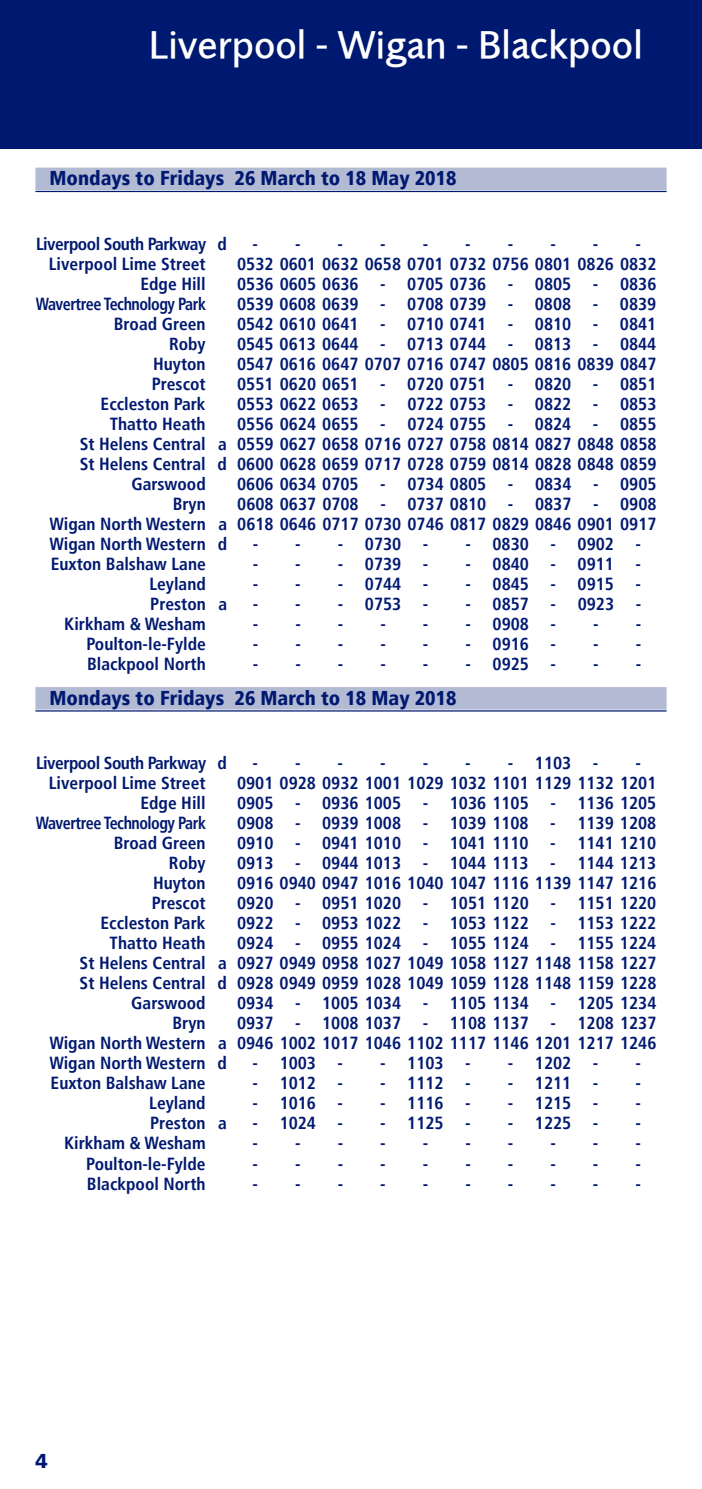
<style>
.page{position:relative;width:702px;height:1489px;background:#fff}
.page>*{position:absolute;margin:0;border:0;box-sizing:border-box;transform-origin:0 0}
.t1{font:500 40px "Foundry Sans";color:#fff}
.t2{font:900 condensed 20px "Frutiger LT";color:#001970}
.t3{font:900 20px "Frutiger LT";color:#001970}
.t4{font:700 condensed 17.5px/20px "Frutiger LT";color:#001970;text-align:justify}
.t5{font:700 condensed 17.5px "Frutiger LT";letter-spacing:-.03em;color:#001970;scale:.92 1}
.t6{font:700 condensed 17.5px "Frutiger LT";letter-spacing:-.03em;color:#001970}
</style>
<div class="page">
<div style="left:0;top:0;width:702px;height:149px;background:#001970"></div>
<div style="left:35px;top:168px;width:631px;height:22px;background:#b3bad4"></div>
<hr style="left:35px;top:191px;width:631px;height:1px;background:#001970">
<div style="left:35px;top:687px;width:631px;height:22px;background:#b3bad4"></div>
<hr style="left:35px;top:710px;width:631px;height:1px;background:#001970">
<h1 class="t1" style="left:149px;top:21px;width:495px">Liverpool - Wigan - Blackpool</h1>
<p class="t2" style="left:50px;top:166px;width:408px">Mondays to Fridays 26 March to 18 May 2018</p>
<p class="t6" style="left:36px;top:233px;width:192px">Liverpool South Parkway d</p>
<p class="t4" style="left:252px;top:234px;width:50px">- -</p>
<p class="t4" style="left:337px;top:234px;width:50px">- -</p>
<p class="t4" style="left:422px;top:234px;width:50px">- -</p>
<p class="t4" style="left:508px;top:234px;width:50px">- -</p>
<p class="t4" style="left:593px;top:234px;width:50px">- -</p>
<p class="t4" style="left:49px;top:254px;width:158px">Liverpool Lime Street</p>
<p class="t4" style="left:237px;top:254px;width:421px">0532 0601 0632 0658 0701 0732 0756 0801 0826 0832</p>
<p class="t4" style="left:140px;top:274px;width:67px">Edge Hill</p>
<p class="t4" style="left:237px;top:274px;width:421px">0536 0605 0636 - 0705 0736 - 0805 - 0836</p>
<p class="t5" style="left:36px;top:293px;width:186px">Wavertree Technology Park</p>
<p class="t4" style="left:237px;top:294px;width:421px">0539 0608 0639 - 0708 0739 - 0808 - 0839</p>
<p class="t4" style="left:114px;top:314px;width:93px">Broad Green</p>
<p class="t4" style="left:237px;top:314px;width:421px">0542 0610 0641 - 0710 0741 - 0810 - 0841</p>
<p class="t4" style="left:169px;top:334px;width:38px">Roby</p>
<p class="t4" style="left:237px;top:334px;width:421px">0545 0613 0644 - 0713 0744 - 0813 - 0844</p>
<p class="t4" style="left:153px;top:354px;width:54px">Huyton</p>
<p class="t4" style="left:237px;top:354px;width:421px">0547 0616 0647 0707 0716 0747 0805 0816 0839 0847</p>
<p class="t4" style="left:152px;top:374px;width:55px">Prescot</p>
<p class="t4" style="left:237px;top:374px;width:421px">0551 0620 0651 - 0720 0751 - 0820 - 0851</p>
<p class="t4" style="left:101px;top:394px;width:107px">Eccleston Park</p>
<p class="t4" style="left:237px;top:394px;width:421px">0553 0622 0653 - 0722 0753 - 0822 - 0853</p>
<p class="t4" style="left:110px;top:414px;width:97px">Thatto Heath</p>
<p class="t4" style="left:237px;top:414px;width:421px">0556 0624 0655 - 0724 0755 - 0824 - 0855</p>
<p class="t4" style="left:80px;top:434px;width:578px">St Helens Central a 0559 0627 0658 0716 0727 0758 0814 0827 0848 0858</p>
<p class="t4" style="left:80px;top:454px;width:578px">St Helens Central d 0600 0628 0659 0717 0728 0759 0814 0828 0848 0859</p>
<p class="t4" style="left:131px;top:474px;width:76px">Garswood</p>
<p class="t4" style="left:237px;top:474px;width:421px">0606 0634 0705 - 0734 0805 - 0834 - 0905</p>
<p class="t4" style="left:173px;top:494px;width:35px">Bryn</p>
<p class="t4" style="left:50px;top:494px;width:608px;text-indent:188px">0608 0637 0708 - 0737 0810 - 0837 - 0908<br>Wigan North Western a 0618 0646 0717 0730 0746 0817 0829 0846 0901 0917<br>Wigan North Western d</p>
<p class="t4" style="left:253px;top:534px;width:50px">- -</p>
<p class="t4" style="left:338px;top:534px;width:92px">- 0730 -</p>
<p class="t4" style="left:465px;top:534px;width:177px">- 0830 - 0902 -</p>
<p class="t4" style="left:51px;top:554px;width:156px">Euxton Balshaw Lane</p>
<p class="t4" style="left:253px;top:554px;width:50px">- -</p>
<p class="t4" style="left:338px;top:554px;width:92px">- 0739 -</p>
<p class="t4" style="left:465px;top:554px;width:177px">- 0840 - 0911 -</p>
<p class="t4" style="left:149px;top:574px;width:58px">Leyland</p>
<p class="t4" style="left:253px;top:574px;width:50px">- -</p>
<p class="t4" style="left:338px;top:574px;width:92px">- 0744 -</p>
<p class="t4" style="left:465px;top:574px;width:177px">- 0845 - 0915 -</p>
<p class="t4" style="left:150px;top:594px;width:78px">Preston a</p>
<p class="t4" style="left:253px;top:594px;width:50px">- -</p>
<p class="t4" style="left:338px;top:594px;width:92px">- 0753 -</p>
<p class="t4" style="left:465px;top:594px;width:177px">- 0857 - 0923 -</p>
<p class="t4" style="left:64px;top:614px;width:143px">Kirkham &amp; Wesham</p>
<p class="t4" style="left:253px;top:614px;width:50px">- -</p>
<p class="t4" style="left:338px;top:614px;width:50px">- -</p>
<p class="t4" style="left:423px;top:614px;width:135px">- - 0908 -</p>
<p class="t4" style="left:593px;top:614px;width:50px">- -</p>
<p class="t4" style="left:86px;top:634px;width:121px">Poulton-le-Fylde</p>
<p class="t4" style="left:253px;top:634px;width:50px">- -</p>
<p class="t4" style="left:338px;top:634px;width:50px">- -</p>
<p class="t4" style="left:423px;top:634px;width:135px">- - 0916 -</p>
<p class="t4" style="left:593px;top:634px;width:50px">- -</p>
<p class="t4" style="left:87px;top:654px;width:120px">Blackpool North</p>
<p class="t4" style="left:253px;top:654px;width:50px">- -</p>
<p class="t4" style="left:338px;top:654px;width:50px">- -</p>
<p class="t4" style="left:423px;top:654px;width:135px">- - 0925 -</p>
<p class="t4" style="left:593px;top:654px;width:50px">- -</p>
<p class="t2" style="left:50px;top:685px;width:408px">Mondays to Fridays 26 March to 18 May 2018</p>
<p class="t6" style="left:36px;top:752px;width:192px">Liverpool South Parkway d</p>
<p class="t4" style="left:252px;top:753px;width:50px">- -</p>
<p class="t4" style="left:337px;top:753px;width:50px">- -</p>
<p class="t4" style="left:422px;top:753px;width:50px">- -</p>
<p class="t4" style="left:508px;top:753px;width:92px">- 1103 -</p>
<p class="t4" style="left:635px;top:753px;width:7px">-</p>
<p class="t4" style="left:49px;top:773px;width:158px">Liverpool Lime Street</p>
<p class="t4" style="left:237px;top:773px;width:421px">0901 0928 0932 1001 1029 1032 1101 1129 1132 1201</p>
<p class="t4" style="left:140px;top:793px;width:67px">Edge Hill</p>
<p class="t4" style="left:237px;top:793px;width:421px">0905 - 0936 1005 - 1036 1105 - 1136 1205</p>
<p class="t5" style="left:36px;top:812px;width:186px">Wavertree Technology Park</p>
<p class="t4" style="left:237px;top:813px;width:421px">0908 - 0939 1008 - 1039 1108 - 1139 1208</p>
<p class="t4" style="left:114px;top:833px;width:93px">Broad Green</p>
<p class="t4" style="left:237px;top:833px;width:421px">0910 - 0941 1010 - 1041 1110 - 1141 1210</p>
<p class="t4" style="left:169px;top:853px;width:38px">Roby</p>
<p class="t4" style="left:237px;top:853px;width:421px">0913 - 0944 1013 - 1044 1113 - 1144 1213</p>
<p class="t4" style="left:153px;top:873px;width:54px">Huyton</p>
<p class="t4" style="left:237px;top:873px;width:421px">0916 0940 0947 1016 1040 1047 1116 1139 1147 1216</p>
<p class="t4" style="left:152px;top:893px;width:55px">Prescot</p>
<p class="t4" style="left:237px;top:893px;width:421px">0920 - 0951 1020 - 1051 1120 - 1151 1220</p>
<p class="t4" style="left:100px;top:913px;width:107px">Eccleston Park</p>
<p class="t4" style="left:237px;top:913px;width:421px">0922 - 0953 1022 - 1053 1122 - 1153 1222</p>
<p class="t4" style="left:110px;top:933px;width:97px">Thatto Heath</p>
<p class="t4" style="left:237px;top:933px;width:421px">0924 - 0955 1024 - 1055 1124 - 1155 1224</p>
<p class="t4" style="left:80px;top:953px;width:578px">St Helens Central a 0927 0949 0958 1027 1049 1058 1127 1148 1158 1227</p>
<p class="t4" style="left:80px;top:973px;width:578px">St Helens Central d 0928 0949 0959 1028 1049 1059 1128 1148 1159 1228</p>
<p class="t4" style="left:131px;top:993px;width:76px">Garswood</p>
<p class="t4" style="left:237px;top:993px;width:421px">0934 - 1005 1034 - 1105 1134 - 1205 1234</p>
<p class="t4" style="left:172px;top:1013px;width:35px">Bryn</p>
<p class="t4" style="left:49px;top:1013px;width:608px;text-indent:188px">0937 - 1008 1037 - 1108 1137 - 1208 1237<br>Wigan North Western a 0946 1002 1017 1046 1102 1117 1146 1201 1217 1246<br>Wigan North Western d</p>
<p class="t4" style="left:252px;top:1053px;width:92px">- 1003 -</p>
<p class="t4" style="left:380px;top:1053px;width:92px">- 1103 -</p>
<p class="t4" style="left:508px;top:1053px;width:92px">- 1202 -</p>
<p class="t4" style="left:635px;top:1053px;width:7px">-</p>
<p class="t4" style="left:51px;top:1073px;width:156px">Euxton Balshaw Lane</p>
<p class="t4" style="left:252px;top:1073px;width:92px">- 1012 -</p>
<p class="t4" style="left:380px;top:1073px;width:92px">- 1112 -</p>
<p class="t4" style="left:508px;top:1073px;width:92px">- 1211 -</p>
<p class="t4" style="left:635px;top:1073px;width:7px">-</p>
<p class="t4" style="left:149px;top:1093px;width:58px">Leyland</p>
<p class="t4" style="left:252px;top:1093px;width:92px">- 1016 -</p>
<p class="t4" style="left:380px;top:1093px;width:92px">- 1116 -</p>
<p class="t4" style="left:508px;top:1093px;width:92px">- 1215 -</p>
<p class="t4" style="left:635px;top:1093px;width:7px">-</p>
<p class="t4" style="left:150px;top:1113px;width:78px">Preston a</p>
<p class="t4" style="left:252px;top:1113px;width:92px">- 1024 -</p>
<p class="t4" style="left:380px;top:1113px;width:92px">- 1125 -</p>
<p class="t4" style="left:508px;top:1113px;width:92px">- 1225 -</p>
<p class="t4" style="left:635px;top:1113px;width:7px">-</p>
<p class="t4" style="left:64px;top:1133px;width:143px">Kirkham &amp; Wesham</p>
<p class="t4" style="left:252px;top:1133px;width:50px">- -</p>
<p class="t4" style="left:337px;top:1133px;width:50px">- -</p>
<p class="t4" style="left:423px;top:1133px;width:50px">- -</p>
<p class="t4" style="left:508px;top:1133px;width:50px">- -</p>
<p class="t4" style="left:593px;top:1133px;width:50px">- -</p>
<p class="t4" style="left:86px;top:1153px;width:121px">Poulton-le-Fylde</p>
<p class="t4" style="left:252px;top:1153px;width:50px">- -</p>
<p class="t4" style="left:337px;top:1153px;width:50px">- -</p>
<p class="t4" style="left:423px;top:1153px;width:50px">- -</p>
<p class="t4" style="left:508px;top:1153px;width:50px">- -</p>
<p class="t4" style="left:593px;top:1153px;width:50px">- -</p>
<p class="t4" style="left:87px;top:1173px;width:120px">Blackpool North</p>
<p class="t4" style="left:252px;top:1173px;width:50px">- -</p>
<p class="t4" style="left:337px;top:1173px;width:50px">- -</p>
<p class="t4" style="left:423px;top:1173px;width:50px">- -</p>
<p class="t4" style="left:508px;top:1173px;width:50px">- -</p>
<p class="t4" style="left:593px;top:1173px;width:50px">- -</p>
<p class="t3" style="left:35px;top:1448px;width:14px">4</p>
</div>
